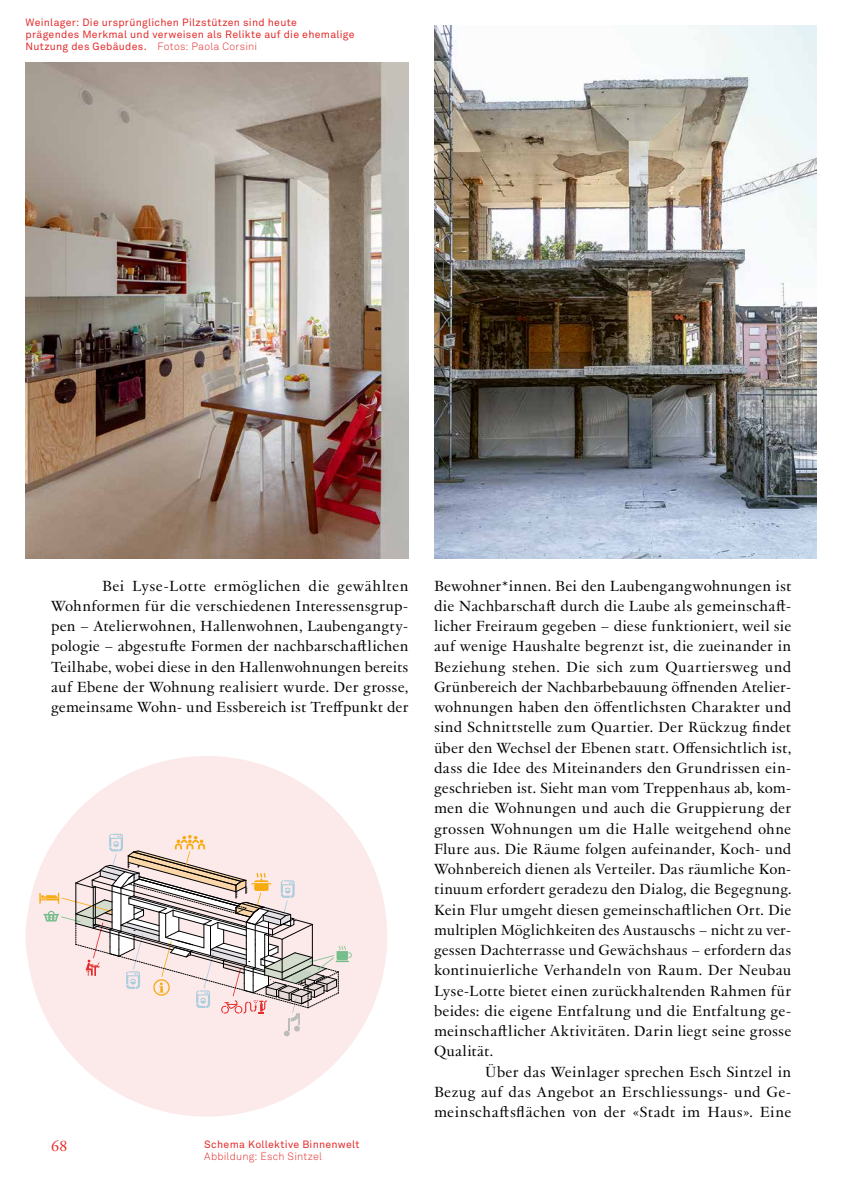
<style>
.page{position:relative;width:851px;height:1191px;background:#fff}
.page>*{position:absolute;margin:0;border:0;box-sizing:border-box;transform-origin:0 0}
.t1{font:15px/20.2px "J Jannon";letter-spacing:.01em;color:#000;text-align:justify}
.t2{font:15px "J Jannon";color:#e42b2b}
.t3{font:10.5px/12px "Akkurat Pro";letter-spacing:.025em;color:#e42b2b}
.t4{font:300 10.5px "Akkurat Pro";letter-spacing:.02em;color:#e42b2b}
.s1{font-weight:300}
</style>
<div class="page">
<img style="left:434px;top:26px;width:382px;height:532px">
<img style="left:26px;top:63px;width:382px;height:495px">
<svg style="left:26px;top:756px;width:361px;height:360px;fill:#fceaea"></svg>
<svg style="left:39px;top:834px;width:313px;height:202px;background:#e4d5d3"></svg>
<p class="t3" style="left:26px;top:17px;width:330px">Weinlager: Die ursprünglichen Pilzstützen sind heute<br>prägendes Merkmal und verweisen als Relikte auf die ehemalige<br>Nutzung des Gebäudes. <span class="s1">Fotos: Paola Corsini</span></p>
<p class="t1" style="left:51px;top:574px;width:359px;text-indent:51px">Bei Lyse-Lotte ermöglichen die gewählten Wohnformen für die verschiedenen Interessensgrup&shy;pen – Atelierwohnen, Hallenwohnen, Laubengangty&shy;pologie – abgestufte Formen der nachbarschaftlichen Teilhabe, wobei diese in den Hallenwohnungen bereits auf Ebene der Wohnung realisiert wurde. Der grosse, gemeinsame Wohn- und Essbereich ist Treffpunkt der</p>
<p class="t1" style="left:434px;top:574px;width:359px">Bewohner*innen. Bei den Laubengangwohnungen ist die Nachbarschaft durch die Laube als gemeinschaft&shy;licher Freiraum gegeben – diese funktioniert, weil sie auf wenige Haushalte begrenzt ist, die zueinander in Beziehung stehen. Die sich zum Quartiersweg und Grünbereich der Nachbarbebauung öffnenden Atelier&shy;wohnungen haben den öffentlichsten Charakter und sind Schnittstelle zum Quartier. Der Rückzug findet über den Wechsel der Ebenen statt. Offensichtlich ist, dass die Idee des Miteinanders den Grundrissen ein&shy;geschrieben ist. Sieht man vom Treppenhaus ab, kom&shy;men die Wohnungen und auch die Gruppierung der grossen Wohnungen um die Halle weitgehend ohne Flure aus. Die Räume folgen aufeinander, Koch- und Wohnbereich dienen als Verteiler. Das räumliche Kon&shy;tinuum erfordert geradezu den Dialog, die Begegnung.<br>Kein Flur umgeht diesen gemeinschaftlichen Ort. Die multiplen Möglichkeiten des Austauschs – nicht zu ver&shy;gessen Dachterrasse und Gewächshaus – erfordern das kontinuierliche Verhandeln von Raum. Der Neubau Lyse-Lotte bietet einen zurückhaltenden Rahmen für beides: die eigene Entfaltung und die Entfaltung ge&shy;meinschaftlicher Aktivitäten. Darin liegt seine grosse Qualität.</p>
<p class="t1" style="left:434px;top:1060px;width:359px;text-indent:51px">Über das Weinlager sprechen Esch Sintzel in Bezug auf das Angebot an Erschliessungs- und Ge&shy;meinschaftsflächen von der «Stadt im Haus». Eine</p>
<p class="t3" style="left:204px;top:1138px;width:157px">Schema Kollektive Binnenwelt</p>
<p class="t4" style="left:204px;top:1150px;width:119px">Abbildung: Esch Sintzel</p>
<p class="t2" style="left:51px;top:1135px;width:18px">68</p>
</div>
